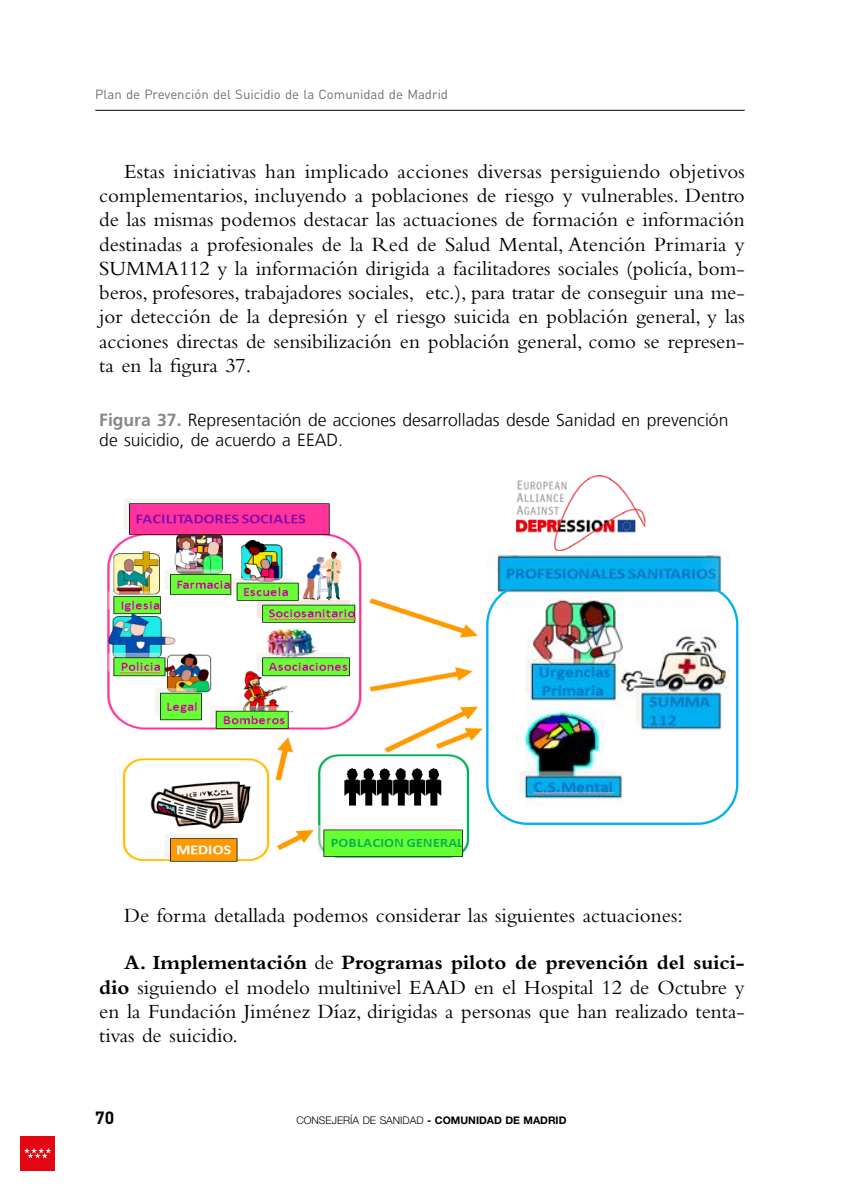
<style>
.page{position:relative;width:844px;height:1191px;background:#fff}
.page>*{position:absolute;margin:0;border:0;box-sizing:border-box;transform-origin:0 0}
.Texto{font:21px/24.3px "Bembo Std";color:#000;text-align:justify}
.Figuras{font:300 17.5px/20.5px "Frutiger LT";color:#000}
.t1{font:700 17.5px "DIN Pro";color:#000}
.t2{font:13.12px "DIN Pro";color:#706f6f}
.t3{font:300 10.5px "Helvetica Neue LT Std";color:#000}
.s1{font-weight:700;color:#878787}
.s2{font-weight:700}
</style>
<div class="page">
<hr style="left:95px;top:110px;width:649px;height:1px;background:#000">
<div style="left:20px;top:1136px;width:35px;height:34px;background:#e30613"></div>
<svg style="left:24px;top:1148px;width:27px;height:10px"></svg>
<img style="left:107px;top:499px;width:626px;height:363px">
<img style="left:487px;top:548px;width:250px;height:257px">
<img style="left:516px;top:475px;width:129px;height:75px">
<svg style="left:579px;top:848px;width:123px;height:14px"></svg>
<div style="left:486px;top:584px;width:252px;height:241px;border:2px solid #00b0f0;border-radius:40px"></div>
<svg style="left:645px;top:499px;width:92px;height:50px"></svg>
<p class="t2" style="left:95px;top:84px;width:354px">Plan de Prevención del Suicidio de la Comunidad de Madrid</p>
<p class="Texto" style="left:99px;top:159px;width:647px;text-indent:25px">Estas iniciativas han implicado acciones diversas persiguiendo objetivos complementarios, incluyendo a poblaciones de riesgo y vulnerables. Dentro de las mismas podemos destacar las actuaciones de formación e información destinadas a profesionales de la Red de Salud Mental, Atención Primaria y SUMMA112 y la información dirigida a facilitadores sociales (policía, bom&shy;beros, profesores, trabajadores sociales, etc.), para tratar de conseguir una me&shy;jor detección de la depresión y el riesgo suicida en población general, y las acciones directas de sensibilización en población general, como se represen&shy;ta en la figura 37.</p>
<p class="Figuras" style="left:99px;top:409px;width:630px"><span class="s1">Figura 37.</span> Representación de acciones desarrolladas desde Sanidad en prevención de suicidio, de acuerdo a EEAD.</p>
<p class="Texto" style="left:124px;top:902px;width:560px">De forma detallada podemos considerar las siguientes actuaciones:</p>
<p class="Texto" style="left:99px;top:950px;width:646px;text-indent:25px"><span class="s2">A. Implementación</span> de <span class="s2">Programas piloto de prevención del suici&shy;dio</span> siguiendo el modelo multinivel EAAD en el Hospital 12 de Octubre y en la Fundación Jiménez Díaz, dirigidas a personas que han realizado tenta&shy;tivas de suicidio.</p>
<p class="t1" style="left:95px;top:1103px;width:21px">70</p>
<p class="t3" style="left:296px;top:1113px;width:271px">CONSEJERÍA DE SANIDAD <span class="s2">- COMUNIDAD DE MADRID</span></p>
</div>
